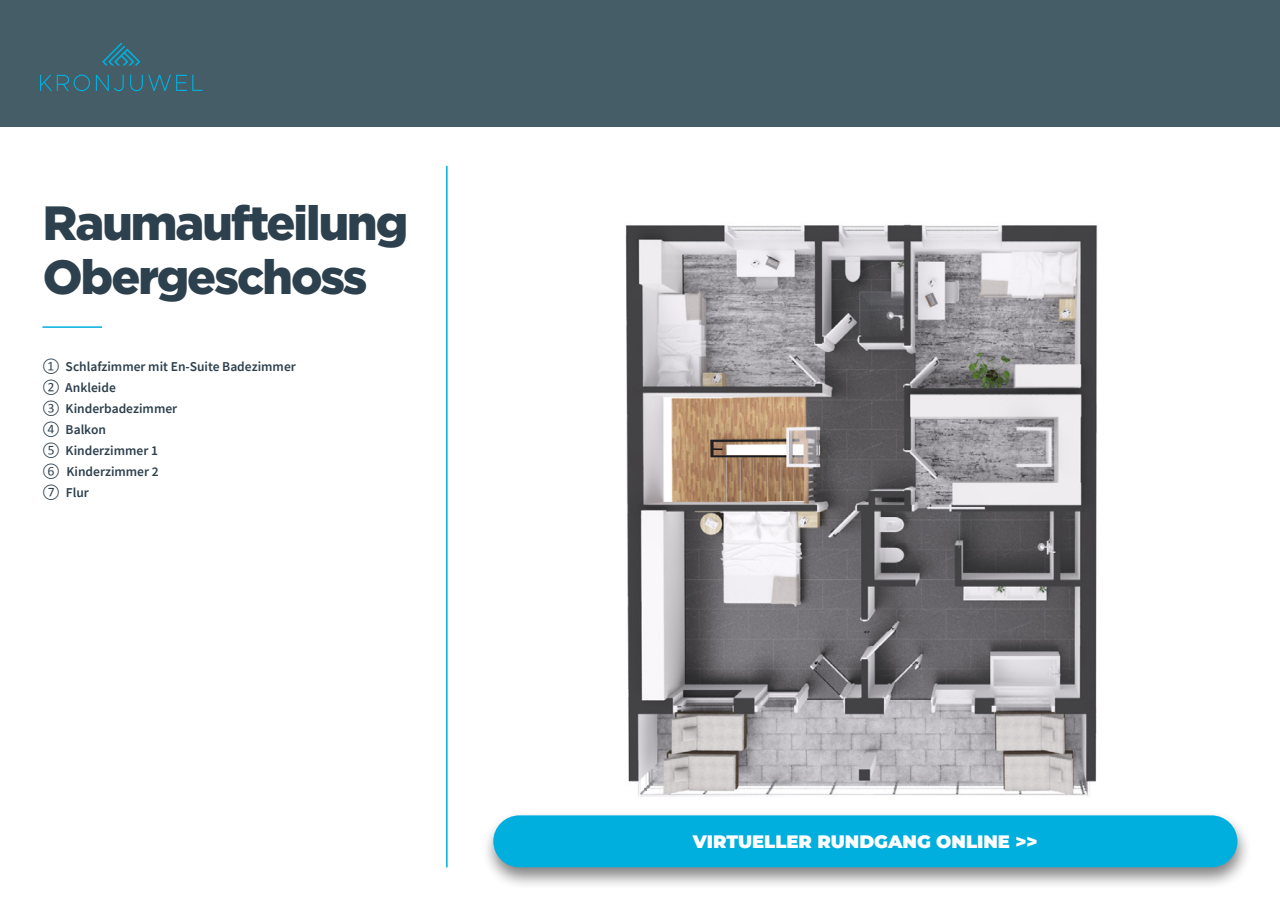
<style>
.page{position:relative;width:1280px;height:910px;background:#fff}
.page>*{position:absolute;margin:0;border:0;box-sizing:border-box;transform-origin:0 0}
.t1{font:900 48px/54.6px "Gotham";letter-spacing:-.04em;color:#2d404d}
.t2{font:900 18px "Montserrat";color:#fff}
.t3{font:600 13.5px/21px "Source Sans Pro";color:#2d404d}
.s1{font-family:"Calibri";font-weight:400}
</style>
<div class="page">
<div style="left:0;top:0;width:1280px;height:127px;background:#455d66"></div>
<svg style="left:102px;top:43px;width:38px;height:22px"></svg>
<svg style="left:40px;top:75px;width:50px;height:16px"></svg>
<svg style="left:96px;top:75px;width:28px;height:16px"></svg>
<svg style="left:130px;top:75px;width:73px;height:16px"></svg>
<img style="left:625px;top:224px;width:473px;height:573px">
<hr style="left:43px;top:326px;width:59px;height:2px;background:#00afde">
<hr style="left:446px;top:166px;width:2px;height:701px;background:#00afde">
<div style="left:481px;top:809px;width:772px;height:81px;background:#000;opacity:.5"></div>
<div style="left:493px;top:815px;width:744px;height:52px;background:#00afde;border-radius:26px"></div>
<h1 class="t1" style="left:43px;top:195px;width:367px">Raumaufteilung<br>Obergeschoss</h1>
<p class="t3" style="left:42px;top:356px;width:255px"><span class="s1">①</span> Schlafzimmer mit En-Suite Badezimmer<br><span class="s1">②</span> Ankleide<br><span class="s1">③</span> Kinderbadezimmer<br><span class="s1">④</span> Balkon<br><span class="s1">⑤</span> Kinderzimmer 1<br><span class="s1">⑥</span> Kinderzimmer 2<br><span class="s1">⑦</span> Flur</p>
<h2 class="t2" style="left:693px;top:829px;width:346px">VIRTUELLER RUNDGANG ONLINE &gt;&gt;</h2>
</div>
